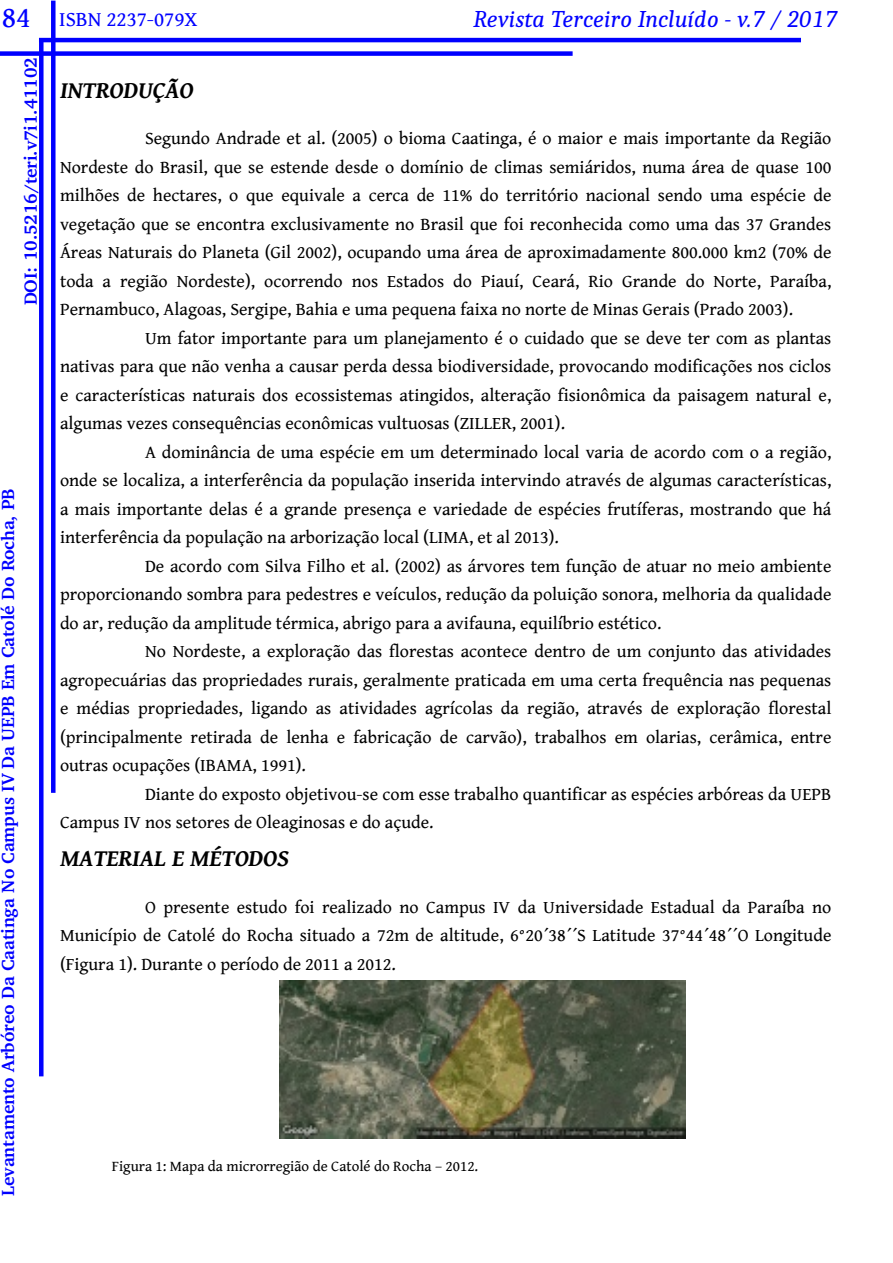
<style>
.page{position:relative;width:893px;height:1263px;background:#fff}
.page>*{position:absolute;margin:0;border:0;box-sizing:border-box;transform-origin:0 0}
.t1{font:italic 24px "Caladea";color:#00f}
.t2{font:italic 700 24px "Gentium Book Basic";color:#000}
.t3{font:21px "Gentium Book Basic";color:#00f}
.t4{font:18px/28.5px "Gentium Book Basic";color:#000;text-align:justify}
.t5{font:700 18px "Charter BT";color:#00f}
.t6{font:15px "Gentium Book Basic";color:#000}
.s1{font-size:30px}
</style>
<div class="page">
<div style="left:0;top:51px;width:573px;height:5px;background:#00f"></div>
<div style="left:51px;top:1px;width:5px;height:792px;background:#00f"></div>
<hr style="left:39px;top:38px;width:762px;height:4px;background:#00f">
<div style="left:39px;top:38px;width:5px;height:1038px;background:#00f"></div>
<img style="left:279px;top:980px;width:406px;height:159px">
<p class="t3" style="left:2px;top:8px;width:197px"><span class="s1">84</span> ISBN 2237-079X</p>
<h1 class="t1" style="left:473px;top:5px;width:365px">Revista Terceiro Incluído - v.7 / 2017</h1>
<p class="t5" style="left:23px;top:305px;width:250px;rotate:-90deg">DOI: 10.5216/teri.v7i1.41102</p>
<p class="t5" style="left:1px;top:1196px;width:709px;rotate:-90deg">Levantamento Arbóreo Da Caatinga No Campus IV Da UEPB Em Catolé Do Rocha, PB</p>
<h1 class="t2" style="left:60px;top:77px;width:135px">INTRODUÇÃO</h1>
<p class="t4" style="left:145px;top:125px;width:688px">Segundo Andrade et al. (2005) o bioma Caatinga, é o maior e mais importante da Região</p>
<p class="t4" style="left:60px;top:153px;width:773px">Nordeste do Brasil, que se estende desde o domínio de climas semiáridos, numa área de quase 100</p>
<p class="t4" style="left:60px;top:182px;width:773px">milhões de hectares, o que equivale a cerca de 11% do território nacional sendo uma espécie de</p>
<p class="t4" style="left:60px;top:210px;width:773px">vegetação que se encontra exclusivamente no Brasil que foi reconhecida como uma das 37 Grandes</p>
<p class="t4" style="left:60px;top:239px;width:773px">Áreas Naturais do Planeta (Gil 2002), ocupando uma área de aproximadamente 800.000 km2 (70% de</p>
<p class="t4" style="left:60px;top:267px;width:773px">toda a região Nordeste), ocorrendo nos Estados do Piauí, Ceará, Rio Grande do Norte, Paraíba,</p>
<p class="t4" style="left:60px;top:296px;width:735px">Pernambuco, Alagoas, Sergipe, Bahia e uma pequena faixa no norte de Minas Gerais (Prado 2003).</p>
<p class="t4" style="left:145px;top:324px;width:688px">Um fator importante para um planejamento é o cuidado que se deve ter com as plantas</p>
<p class="t4" style="left:60px;top:353px;width:773px">nativas para que não venha a causar perda dessa biodiversidade, provocando modificações nos ciclos</p>
<p class="t4" style="left:60px;top:381px;width:773px">e características naturais dos ecossistemas atingidos, alteração fisionômica da paisagem natural e,</p>
<p class="t4" style="left:60px;top:410px;width:507px">algumas vezes consequências econômicas vultuosas (ZILLER, 2001).</p>
<p class="t4" style="left:145px;top:438px;width:688px">A dominância de uma espécie em um determinado local varia de acordo com o a região,</p>
<p class="t4" style="left:60px;top:467px;width:773px">onde se localiza, a interferência da população inserida intervindo através de algumas características,</p>
<p class="t4" style="left:60px;top:495px;width:773px">a mais importante delas é a grande presença e variedade de espécies frutíferas, mostrando que há</p>
<p class="t4" style="left:60px;top:524px;width:500px">interferência da população na arborização local (LIMA, et al 2013).</p>
<p class="t4" style="left:145px;top:552px;width:688px">De acordo com Silva Filho et al. (2002) as árvores tem função de atuar no meio ambiente</p>
<p class="t4" style="left:60px;top:581px;width:773px">proporcionando sombra para pedestres e veículos, redução da poluição sonora, melhoria da qualidade</p>
<p class="t4" style="left:60px;top:609px;width:603px">do ar, redução da amplitude térmica, abrigo para a avifauna, equilíbrio estético.</p>
<p class="t4" style="left:145px;top:638px;width:688px">No Nordeste, a exploração das florestas acontece dentro de um conjunto das atividades</p>
<p class="t4" style="left:60px;top:666px;width:773px">agropecuárias das propriedades rurais, geralmente praticada em uma certa frequência nas pequenas</p>
<p class="t4" style="left:60px;top:695px;width:773px">e médias propriedades, ligando as atividades agrícolas da região, através de exploração florestal</p>
<p class="t4" style="left:60px;top:723px;width:773px">(principalmente retirada de lenha e fabricação de carvão), trabalhos em olarias, cerâmica, entre</p>
<p class="t4" style="left:60px;top:752px;width:247px">outras ocupações (IBAMA, 1991).</p>
<p class="t4" style="left:145px;top:780px;width:688px">Diante do exposto objetivou-se com esse trabalho quantificar as espécies arbóreas da UEPB</p>
<p class="t4" style="left:60px;top:809px;width:375px">Campus IV nos setores de Oleaginosas e do açude.</p>
<h1 class="t2" style="left:60px;top:845px;width:230px">MATERIAL E MÉTODOS</h1>
<p class="t4" style="left:60px;top:893px;width:773px;text-indent:85px">O presente estudo foi realizado no Campus IV da Universidade Estadual da Paraíba no Município de Catolé do Rocha situado a 72m de altitude, 6°20´38´´S Latitude 37°44´48´´O Longitude (Figura 1). Durante o período de 2011 a 2012.</p>
<p class="t6" style="left:112px;top:1158px;width:368px">Figura 1: Mapa da microrregião de Catolé do Rocha – 2012.</p>
</div>
